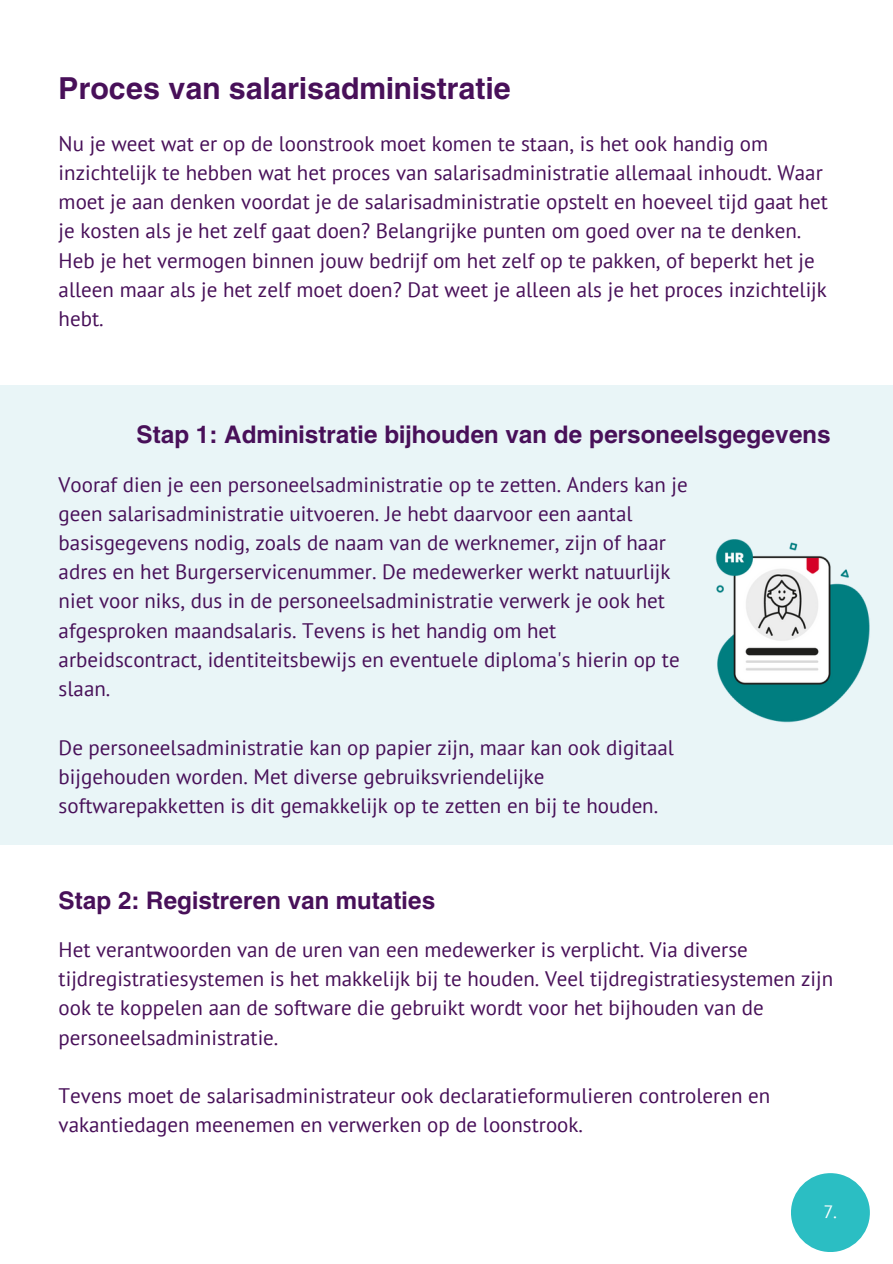
<style>
.page{position:relative;width:893px;height:1264px;background:#fff}
.page>*{position:absolute;margin:0;border:0;box-sizing:border-box;transform-origin:0 0}
.t1{font:700 30px "Helios";color:#481059}
.t2{font:700 24px "Helios";color:#481059}
.t3{font:21px/29.2px "PT Sans";color:#481059}
</style>
<div class="page">
<div style="left:0;top:385px;width:892px;height:459px;background:#e9f5f7"></div>
<div style="left:790px;top:1173px;width:79px;height:78px;background:#2bbec3;border-radius:50%"></div>
<img style="left:715px;top:539px;width:155px;height:184px">
<p class="t1" style="left:59px;top:69px;width:453px">Proces van salarisadministratie</p>
<p class="t3" style="left:59px;top:128px;width:770px">Nu je weet wat er op de loonstrook moet komen te staan, is het ook handig om inzichtelijk te hebben wat het proces van salarisadministratie allemaal inhoudt. Waar moet je aan denken voordat je de salarisadministratie opstelt en hoeveel tijd gaat het je kosten als je het zelf gaat doen? Belangrijke punten om goed over na te denken.<br>Heb je het vermogen binnen jouw bedrijf om het zelf op te pakken, of beperkt het je alleen maar als je het zelf moet doen? Dat weet je alleen als je het proces inzichtelijk hebt.</p>
<p class="t2" style="left:136px;top:419px;width:695px">Stap 1: Administratie bijhouden van de personeelsgegevens</p>
<p class="t3" style="left:59px;top:469px;width:630px">Vooraf dien je een personeelsadministratie op te zetten. Anders kan je geen salarisadministratie uitvoeren. Je hebt daarvoor een aantal basisgegevens nodig, zoals de naam van de werknemer, zijn of haar adres en het Burgerservicenummer. De medewerker werkt natuurlijk niet voor niks, dus in de personeelsadministratie verwerk je ook het afgesproken maandsalaris. Tevens is het handig om het arbeidscontract, identiteitsbewijs en eventuele diploma's hierin op te slaan.</p>
<p class="t3" style="left:59px;top:732px;width:616px">De personeelsadministratie kan op papier zijn, maar kan ook digitaal bijgehouden worden. Met diverse gebruiksvriendelijke softwarepakketten is dit gemakkelijk op te zetten en bij te houden.</p>
<p class="t2" style="left:59px;top:885px;width:378px">Stap 2: Registreren van mutaties</p>
<p class="t3" style="left:59px;top:934px;width:776px">Het verantwoorden van de uren van een medewerker is verplicht. Via diverse tijdregistratiesystemen is het makkelijk bij te houden. Veel tijdregistratiesystemen zijn ook te koppelen aan de software die gebruikt wordt voor het bijhouden van de personeelsadministratie.</p>
<p class="t3" style="left:59px;top:1080px;width:713px">Tevens moet de salarisadministrateur ook declaratieformulieren controleren en vakantiedagen meenemen en verwerken op de loonstrook.</p>
</div>
